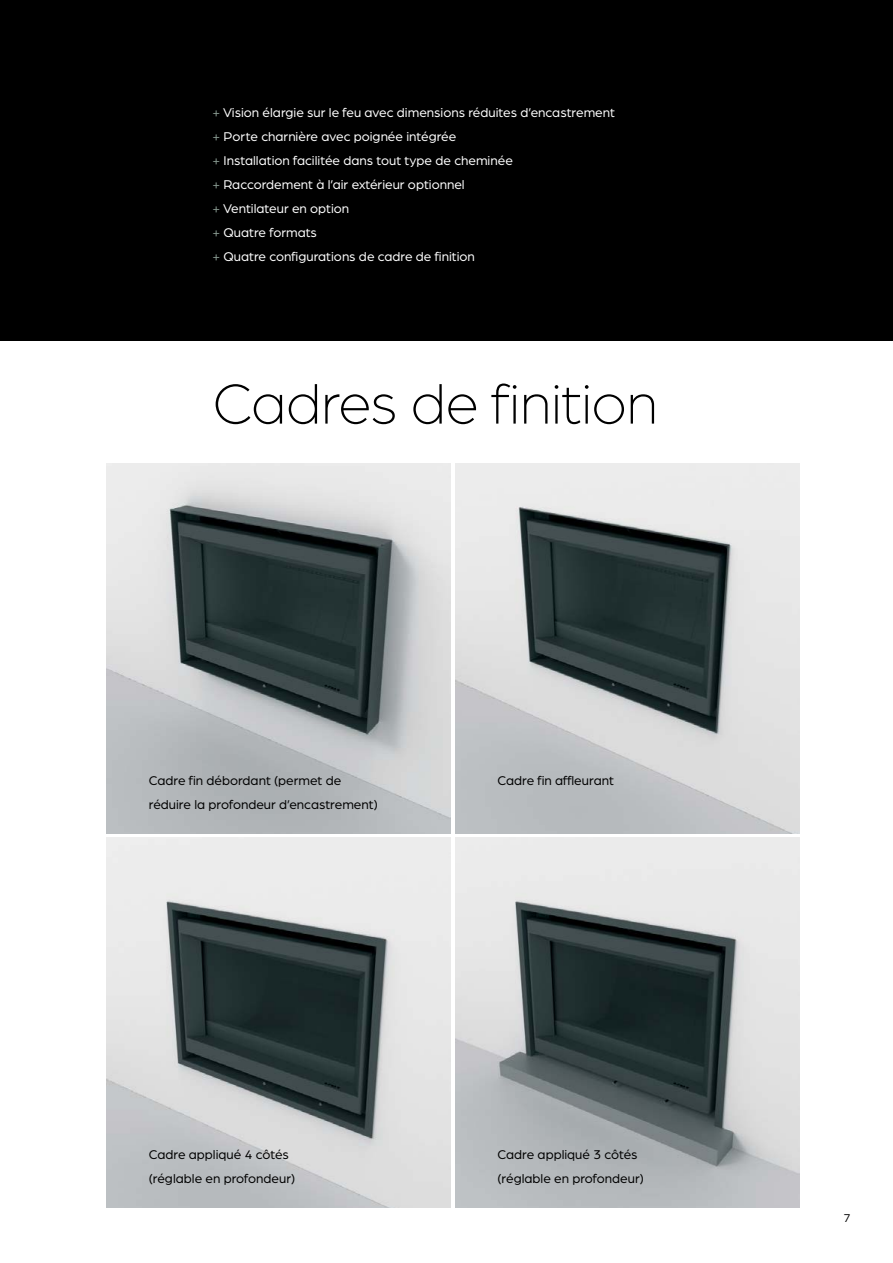
<style>
.page{position:relative;width:893px;height:1263px;background:#fff}
.page>*{position:absolute;margin:0;border:0;box-sizing:border-box;transform-origin:0 0}
.t1{font:300 60px "Arboria";letter-spacing:-.01em;color:#000}
.t2{font:13.5px/24px "Arboria";color:#fff}
.t3{font:13.5px/24px "Arboria";color:#000}
.t4{font:12px "Arboria";color:#000}
.s1{color:#87988f}
</style>
<div class="page">
<img style="left:455px;top:838px;width:344px;height:370px">
<img style="left:106px;top:838px;width:344px;height:370px">
<img style="left:455px;top:463px;width:344px;height:370px">
<img style="left:106px;top:463px;width:344px;height:370px">
<div style="left:0;top:0;width:893px;height:340px;background:#000"></div>
<p class="t2" style="left:213px;top:100px;width:404px"><span class="s1">+</span> Vision élargie sur le feu avec dimensions réduites d’encastrement <span class="s1">+</span> Porte charnière avec poignée intégrée<br><span class="s1">+</span> Installation facilitée dans tout type de cheminée<br><span class="s1">+</span> Raccordement à l’air extérieur optionnel<br><span class="s1">+</span> Ventilateur en option<br><span class="s1">+</span> Quatre formats<br><span class="s1">+</span> Quatre configurations de cadre de finition</p>
<h1 class="t1" style="left:213px;top:366px;width:447px">Cadres de finition</h1>
<p class="t3" style="left:149px;top:768px;width:194px">Cadre fin débordant (permet de</p>
<p class="t3" style="left:497px;top:768px;width:118px">Cadre fin affleurant</p>
<p class="t3" style="left:149px;top:792px;width:230px">réduire la profondeur d’encastrement)</p>
<p class="t3" style="left:149px;top:1142px;width:148px">Cadre appliqué 4 côtés (réglable en profondeur)</p>
<p class="t3" style="left:497px;top:1142px;width:148px">Cadre appliqué 3 côtés (réglable en profondeur)</p>
<p class="t4" style="left:844px;top:1210px;width:8px">7</p>
</div>
